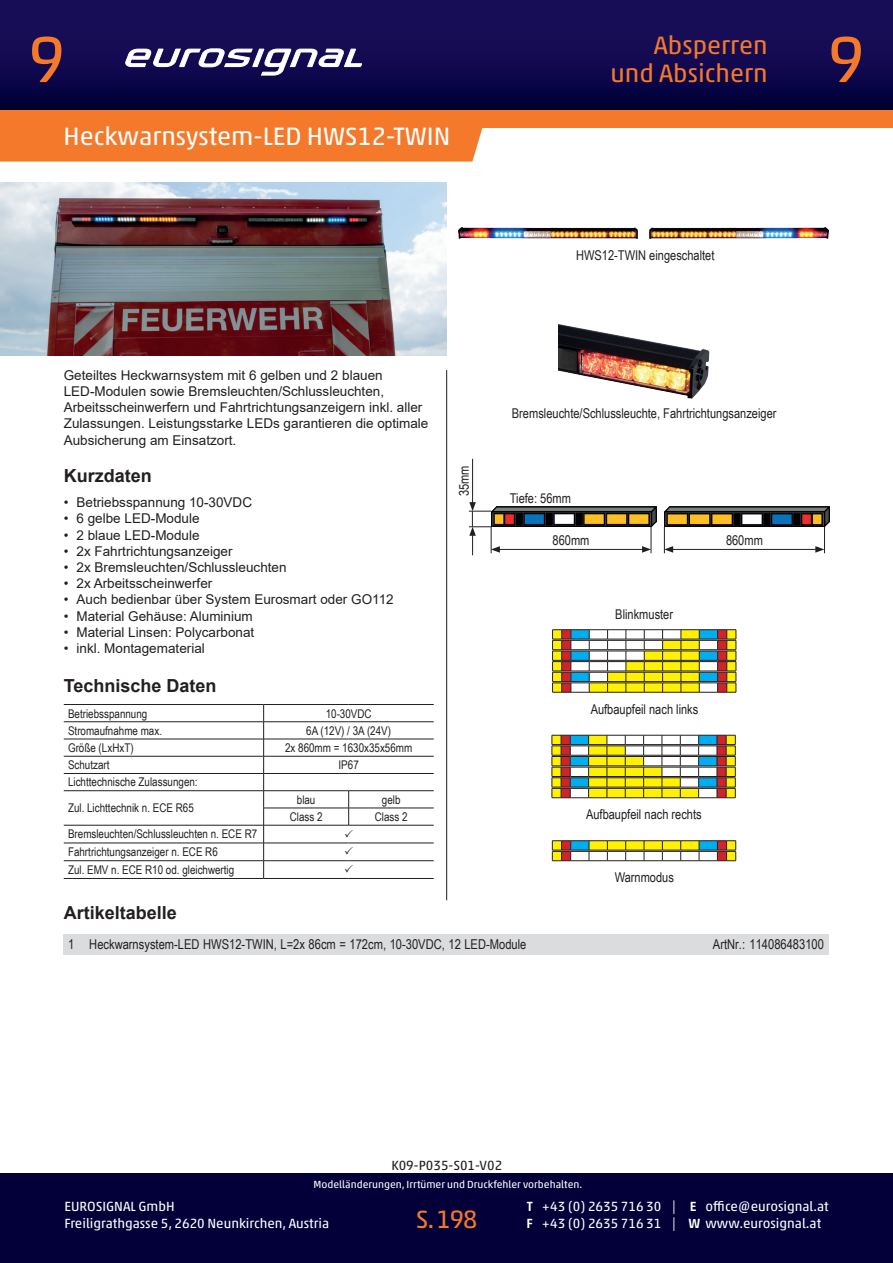
<style>
.page{position:relative;width:893px;height:1263px;background:#fff}
.page>*{position:absolute;margin:0;border:0;box-sizing:border-box;transform-origin:0 0}
.t1{font:66px "Akko Pro";color:#f4792a}
.t2{font:25.5px "Akko Pro";color:#fff}
.t3{font:25.5px/28.5px "Akko Pro";color:#f4792a;text-align:right}
.t4{font:700 18px "Arial";color:#231f20}
.t5{font:13.65px "Arial Narrow";color:#231f20}
.t6{font:13.5px/16.2px "Arial";color:#231f20}
.t7{font:13.5px "Arial Narrow";color:#231f20}
.t8{font:13.5px/16.5px "Akko Pro";color:#fff}
.t9{font:13.5px "Akko Pro";color:#231f20}
.t10{font:12px/17.5px "Arial Narrow";color:#231f20}
.t11{font:10.5px "Akko Pro";color:#fff}
.s1{font-weight:500}
</style>
<div class="page">
<svg style="left:0;top:0;width:893px;height:110px;background:#0f094c"></svg>
<div style="left:0;top:110px;width:893px;height:18px;background:#f4792a"></div>
<div style="left:0;top:1174px;width:893px;height:89px;background:#030039"></div>
<div style="left:0;top:128px;width:482px;height:34px;background:#f4792a"></div>
<hr style="left:446px;top:370px;width:1px;height:530px;background:#231f20">
<img style="left:0;top:183px;width:446px;height:172px">
<div style="left:459px;top:129px;width:13px;height:30px;background:#f4792a"></div>
<svg style="left:253px;top:49px;width:11px;height:18px"></svg>
<div style="left:253px;top:49px;width:11px;height:18px;border:1px solid #fff"></div>
<svg style="left:261px;top:49px;width:101px;height:26px"></svg>
<svg style="left:125px;top:49px;width:128px;height:18px"></svg>
<hr style="left:64px;top:704px;width:200px;height:1px;background:#231f20">
<hr style="left:264px;top:704px;width:85px;height:1px;background:#231f20">
<hr style="left:349px;top:704px;width:85px;height:1px;background:#231f20">
<hr style="left:64px;top:721px;width:200px;height:1px;background:#231f20">
<hr style="left:264px;top:721px;width:85px;height:1px;background:#231f20">
<hr style="left:349px;top:721px;width:85px;height:1px;background:#231f20">
<hr style="left:64px;top:739px;width:200px;height:1px;background:#231f20">
<hr style="left:264px;top:739px;width:85px;height:1px;background:#231f20">
<hr style="left:349px;top:739px;width:85px;height:1px;background:#231f20">
<hr style="left:64px;top:756px;width:200px;height:1px;background:#231f20">
<hr style="left:264px;top:756px;width:85px;height:1px;background:#231f20">
<hr style="left:349px;top:756px;width:85px;height:1px;background:#231f20">
<hr style="left:64px;top:773px;width:200px;height:1px;background:#231f20">
<hr style="left:264px;top:773px;width:85px;height:1px;background:#231f20">
<hr style="left:349px;top:773px;width:85px;height:1px;background:#231f20">
<hr style="left:64px;top:790px;width:200px;height:1px;background:#231f20">
<hr style="left:264px;top:790px;width:85px;height:1px;background:#231f20">
<hr style="left:349px;top:790px;width:85px;height:1px;background:#231f20">
<hr style="left:263px;top:808px;width:86px;height:1px;background:#231f20">
<hr style="left:349px;top:808px;width:85px;height:1px;background:#231f20">
<hr style="left:64px;top:825px;width:200px;height:1px;background:#231f20">
<hr style="left:264px;top:825px;width:85px;height:1px;background:#231f20">
<hr style="left:349px;top:825px;width:85px;height:1px;background:#231f20">
<hr style="left:64px;top:843px;width:200px;height:1px;background:#231f20">
<hr style="left:264px;top:843px;width:85px;height:1px;background:#231f20">
<hr style="left:349px;top:843px;width:85px;height:1px;background:#231f20">
<hr style="left:64px;top:860px;width:200px;height:1px;background:#231f20">
<hr style="left:264px;top:860px;width:85px;height:1px;background:#231f20">
<svg style="left:263px;top:705px;width:1px;height:173px"></svg>
<hr style="left:349px;top:860px;width:85px;height:1px;background:#231f20">
<hr style="left:64px;top:878px;width:200px;height:1px;background:#231f20">
<hr style="left:264px;top:878px;width:85px;height:1px;background:#231f20">
<hr style="left:349px;top:878px;width:85px;height:1px;background:#231f20">
<div style="left:64px;top:934px;width:21px;height:20px;background:#dadcde"></div>
<div style="left:85px;top:934px;width:574px;height:20px;background:#dadcde"></div>
<div style="left:659px;top:934px;width:170px;height:20px;background:#dadcde"></div>
<svg style="left:552px;top:629px;width:185px;height:64px"></svg>
<svg style="left:552px;top:735px;width:184px;height:63px"></svg>
<svg style="left:552px;top:840px;width:184px;height:21px"></svg>
<img style="left:558px;top:324px;width:152px;height:75px">
<hr style="left:472px;top:459px;width:1px;height:46px;background:#231f20">
<img style="left:500px;top:506px;width:157px;height:21px">
<img style="left:664px;top:506px;width:166px;height:21px">
<hr style="left:497px;top:549px;width:147px;height:1px;background:#231f20">
<svg style="left:642px;top:527px;width:10px;height:26px"></svg>
<hr style="left:671px;top:549px;width:147px;height:1px;background:#231f20">
<svg style="left:664px;top:527px;width:9px;height:26px"></svg>
<svg style="left:815px;top:527px;width:10px;height:26px"></svg>
<svg style="left:469px;top:502px;width:31px;height:53px"></svg>
<img style="left:458px;top:227px;width:370px;height:11px">
<svg style="left:345px;top:791px;width:8px;height:35px"></svg>
<h1 class="t1" style="left:28px;top:19px;width:38px">9</h1>
<h2 class="t3" style="left:610px;top:30px;width:159px">Absperren und Absichern</h2>
<h2 class="t2" style="left:64px;top:121px;width:388px">Heckwarnsystem-LED HWS12-TWIN</h2>
<p class="t7" style="left:576px;top:245px;width:140px">HWS12-TWIN eingeschaltet</p>
<h1 class="t1" style="left:828px;top:19px;width:38px">9</h1>
<p class="t6" style="left:64px;top:367px;width:366px">Geteiltes Heckwarnsystem mit 6 gelben und 2 blauen LED-Modulen sowie Bremsleuchten/Schlussleuchten, Arbeitsscheinwerfern und Fahrtrichtungsanzeigern inkl. aller Zulassungen. Leistungsstarke LEDs garantieren die optimale Aubsicherung am Einsatzort.</p>
<h3 class="t4" style="left:64px;top:463px;width:90px">Kurzdaten</h3>
<p class="t6" style="left:64px;top:494px;width:190px">• Betriebsspannung 10-30VDC</p>
<p class="t6" style="left:64px;top:510px;width:137px">• 6 gelbe LED-Module</p>
<p class="t6" style="left:64px;top:527px;width:137px">• 2 blaue LED-Module</p>
<p class="t6" style="left:64px;top:543px;width:170px">• 2x Fahrtrichtungsanzeiger</p>
<p class="t6" style="left:64px;top:559px;width:224px">• 2x Bremsleuchten/Schlussleuchten</p>
<p class="t6" style="left:64px;top:575px;width:150px">• 2x Arbeitsscheinwerfer</p>
<p class="t6" style="left:64px;top:591px;width:331px">• Auch bedienbar über System Eurosmart oder GO112</p>
<p class="t6" style="left:64px;top:608px;width:191px">• Material Gehäuse: Aluminium</p>
<p class="t6" style="left:64px;top:624px;width:192px">• Material Linsen: Polycarbonat</p>
<p class="t6" style="left:64px;top:640px;width:143px">• inkl. Montagematerial</p>
<h3 class="t4" style="left:64px;top:672px;width:154px">Technische Daten</h3>
<p class="t10" style="left:68px;top:704px;width:81px">Betriebsspannung</p>
<p class="t10" style="left:326px;top:704px;width:47px">10-30VDC</p>
<p class="t10" style="left:68px;top:721px;width:96px">Stromaufnahme max.</p>
<p class="t10" style="left:306px;top:721px;width:86px">6A (12V) / 3A (24V)</p>
<p class="t10" style="left:68px;top:738px;width:67px">Größe (LxHxT)</p>
<p class="t10" style="left:285px;top:738px;width:129px">2x 860mm = 1630x35x56mm</p>
<p class="t10" style="left:68px;top:756px;width:43px">Schutzart</p>
<p class="t10" style="left:339px;top:756px;width:22px">IP67</p>
<p class="t10" style="left:68px;top:769px;width:131px;line-height:25.8px">Lichttechnische Zulassungen:<br>Zul. Lichttechnik n. ECE R65</p>
<p class="t10" style="left:297px;top:790px;width:20px">blau</p>
<p class="t10" style="left:382px;top:790px;width:20px">gelb</p>
<p class="t10" style="left:290px;top:807px;width:34px">Class 2</p>
<p class="t10" style="left:375px;top:807px;width:34px">Class 2</p>
<p class="t10" style="left:68px;top:825px;width:191px">Bremsleuchten/Schlussleuchten n. ECE R7<br>Fahrtrichtungsanzeiger n. ECE R6<br>Zul. EMV n. ECE R10 od. gleichwertig</p>
<h3 class="t4" style="left:64px;top:900px;width:115px">Artikeltabelle</h3>
<p class="t7" style="left:454px;top:496px;width:32px;rotate:-90deg">35mm</p>
<p class="t7" style="left:512px;top:403px;width:266px">Bremsleuchte/Schlussleuchte, Fahrtrichtungsanzeiger</p>
<p class="t7" style="left:510px;top:488px;width:63px">Tiefe: 56mm</p>
<p class="t7" style="left:552px;top:531px;width:38px">860mm</p>
<p class="t7" style="left:615px;top:604px;width:59px">Blinkmuster</p>
<p class="t7" style="left:726px;top:531px;width:38px">860mm</p>
<p class="t7" style="left:591px;top:699px;width:109px">Aufbaupfeil nach links</p>
<p class="t7" style="left:586px;top:805px;width:117px">Aufbaupfeil nach rechts</p>
<p class="t7" style="left:615px;top:868px;width:61px">Warnmodus</p>
<p class="t5" style="left:68px;top:934px;width:460px">1 Heckwarnsystem-LED HWS12-TWIN, L=2x 86cm = 172cm, 10-30VDC, 12 LED-Module</p>
<p class="t5" style="left:713px;top:934px;width:113px">ArtNr.: 114086483100</p>
<p class="t9" style="left:391px;top:1157px;width:112px">K09-P035-S01-V02</p>
<p class="t11" style="left:313px;top:1178px;width:270px">Modelländerungen, Irrtümer und Druckfehler vorbehalten.</p>
<p class="t8" style="left:64px;top:1198px;width:266px">EUROSIGNAL GmbH<br>Freiligrathgasse 5, 2620 Neunkirchen, Austria</p>
<h2 class="t3" style="left:416px;top:1204px;width:63px">S.198</h2>
<p class="t8" style="left:526px;top:1198px;width:151px"><span class="s1">T</span> +43 (0) 2635 716 30 |<br><span class="s1">F</span> +43 (0) 2635 716 31 |</p>
<p class="t8" style="left:688px;top:1198px;width:142px"><span class="s1">E</span> office@eurosignal.at<br><span class="s1">W</span> www.eurosignal.at</p>
</div>
